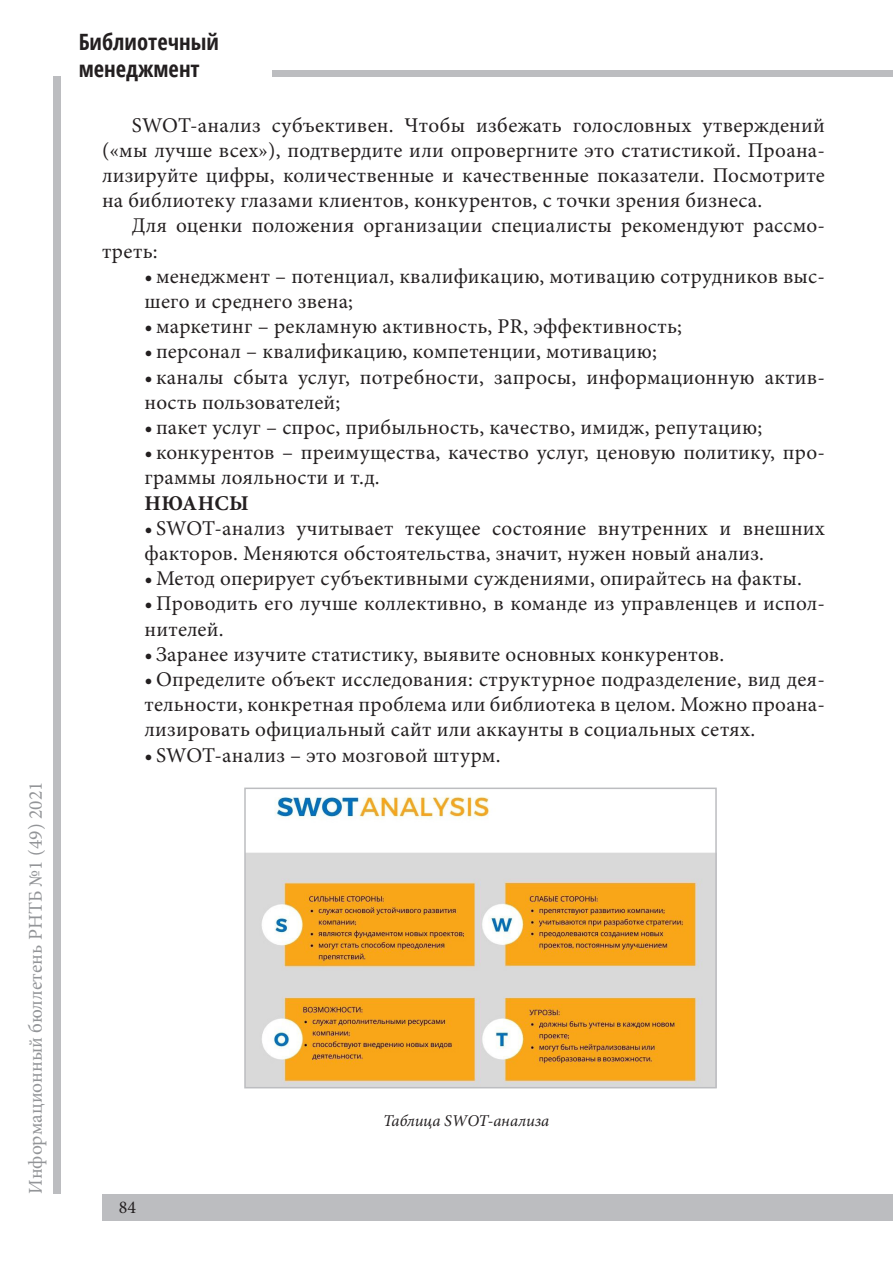
<style>
.page{position:relative;width:893px;height:1263px;background:#fff}
.page>*{position:absolute;margin:0;border:0;box-sizing:border-box;transform-origin:0 0}
.t1{font:700 condensed 22.5px/27px "Open Sans";color:#231f20}
.Paragraph_Style_1{font:21px/25.2px "Minion Pro";letter-spacing:.01em;color:#231f20}
.Paragraph_Style_1-2{font:700 21px "Minion Pro";letter-spacing:.01em;color:#231f20}
.t2{font:19.5px "Minion Pro";color:#939598}
.t3{font:18px "Minion Pro";color:#231f20}
.t4{font:italic 16.5px "Minion Pro";letter-spacing:-.01em;color:#231f20}
</style>
<div class="page">
<div style="left:102px;top:1194px;width:791px;height:26px;background:#bcbdc0"></div>
<div style="left:272px;top:70px;width:621px;height:7px;background:#bcbdc0"></div>
<div style="left:54px;top:77px;width:7px;height:1117px;background:#bcbdc0"></div>
<img style="left:247px;top:796px;width:467px;height:289px">
<div style="left:244px;top:787px;width:473px;height:301px;border:2px solid #bcbdc0"></div>
<p class="t2" style="left:23px;top:1194px;width:414px;rotate:-90deg">Информационный бюллетень РНТБ №1 (49) 2021</p>
<p class="t1" style="left:79px;top:28px;width:142px">Библиотечный менеджмент</p>
<p class="Paragraph_Style_1" style="left:102px;top:112px;width:724px;text-align:justify;text-indent:30px">SWOT-анализ субъективен. Чтобы избежать голословных утверждений («мы лучше всех»), подтвердите или опровергните это статистикой. Проана&shy;лизируйте цифры, количественные и качественные показатели. Посмотрите на библиотеку глазами клиентов, конкурентов, с точки зрения бизнеса.</p>
<p class="Paragraph_Style_1" style="left:102px;top:213px;width:724px;text-indent:30px">Для оценки положения организации специалисты рекомендуют рассмо&shy;треть:</p>
<p class="Paragraph_Style_1" style="left:145px;top:263px;width:682px">•менеджмент – потенциал, квалификацию, мотивацию сотрудников выс&shy;шего и среднего звена;</p>
<p class="Paragraph_Style_1" style="left:145px;top:314px;width:539px">•маркетинг – рекламную активность, PR, эффективность;</p>
<p class="Paragraph_Style_1" style="left:145px;top:339px;width:514px">• персонал – квалификацию, компетенции, мотивацию;</p>
<p class="Paragraph_Style_1" style="left:145px;top:364px;width:682px">• каналы сбыта услуг, потребности, запросы, информационную актив&shy;ность пользователей;</p>
<p class="Paragraph_Style_1" style="left:145px;top:415px;width:619px">• пакет услуг – спрос, прибыльность, качество, имидж, репутацию;</p>
<p class="Paragraph_Style_1" style="left:145px;top:440px;width:682px">• конкурентов – преимущества, качество услуг, ценовую политику, про&shy;граммы лояльности и т.д.</p>
<p class="Paragraph_Style_1-2" style="left:145px;top:488px;width:106px">НЮАНСЫ</p>
<p class="Paragraph_Style_1" style="left:145px;top:515px;width:682px">• SWOT-анализ учитывает текущее состояние внутренних и внешних факторов. Меняются обстоятельства, значит, нужен новый анализ.</p>
<p class="Paragraph_Style_1" style="left:145px;top:566px;width:659px">• Метод оперирует субъективными суждениями, опирайтесь на факты.</p>
<p class="Paragraph_Style_1" style="left:145px;top:591px;width:682px">• Проводить его лучше коллективно, в команде из управленцев и испол&shy;нителей.</p>
<p class="Paragraph_Style_1" style="left:145px;top:641px;width:581px">• Заранее изучите статистику, выявите основных конкурентов.</p>
<p class="Paragraph_Style_1" style="left:145px;top:667px;width:682px;text-align:justify">• Определите объект исследования: структурное подразделение, вид дея&shy;тельности, конкретная проблема или библиотека в целом. Можно проана&shy;лизировать официальный сайт или аккаунты в социальных сетях.</p>
<p class="Paragraph_Style_1" style="left:145px;top:742px;width:357px">• SWOT-анализ – это мозговой штурм.</p>
<p class="t3" style="left:119px;top:1195px;width:19px">84</p>
<p class="t4" style="left:383px;top:1110px;width:168px">Таблица SWOT-анализа</p>
</div>
